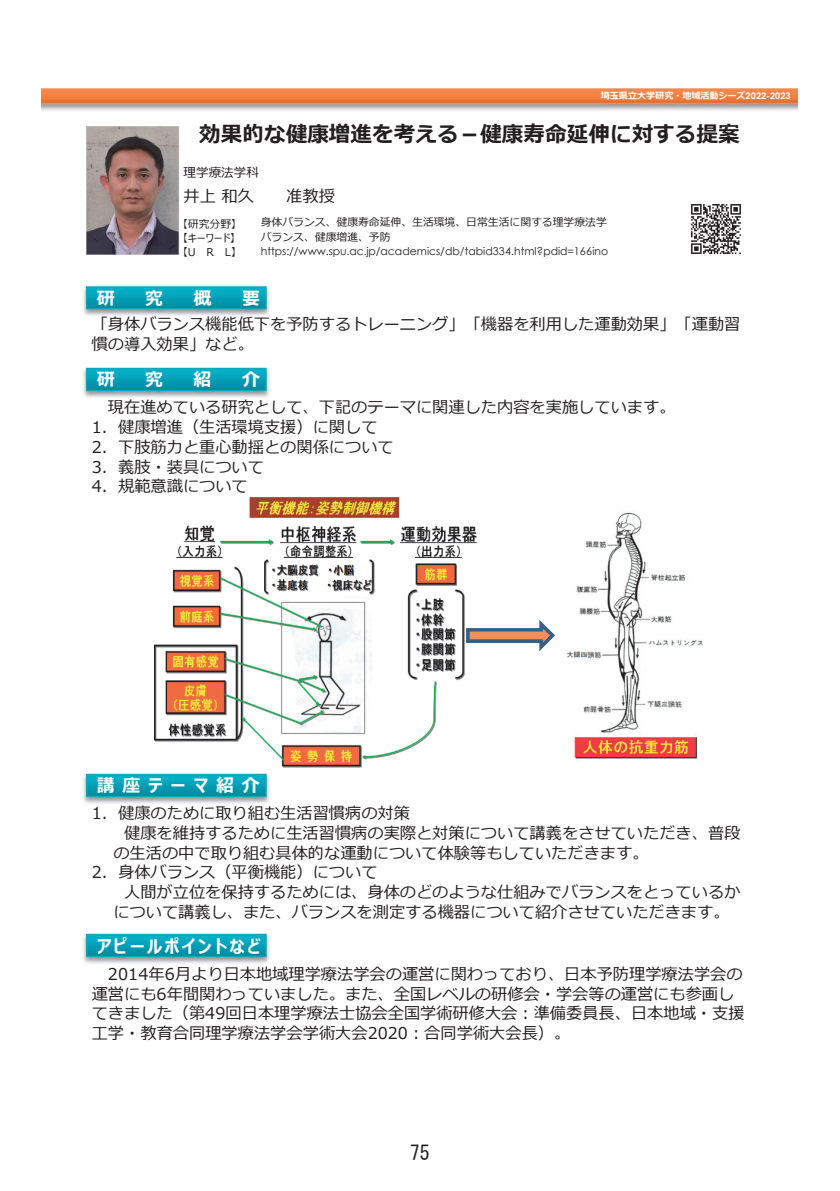
<style>
.page{position:relative;width:840px;height:1191px;background:#fff}
.page>*{position:absolute;margin:0;border:0;box-sizing:border-box;transform-origin:0 0}
.t1{font:700 21.6px "Meiryo";color:#231f20}
.t2{font:20px "MS Gothic";color:#231f20}
.t3{font:700 18px "Meiryo UI";letter-spacing:.115em;color:#fff}
.t4{font:700 18px "Meiryo UI";letter-spacing:.435em;color:#fff}
.t5{font:16.2px/19.8px "Meiryo";color:#231f20}
.t6{font:12.6px "Meiryo";color:#231f20}
.t7{font:10.8px "Century Gothic";color:#231f20}
.t8{font:10.8px "Meiryo";color:#231f20}
.t9{font:10.8px/14px "Meiryo UI";letter-spacing:.005em;color:#231f20;text-align:justify}
.t10{font:700 9px "Meiryo";color:#fff}
.s1{font-family:"Century Gothic"}
</style>
<div class="page">
<img style="left:42px;top:88px;width:755px;height:23px">
<img style="left:154px;top:497px;width:324px;height:271px">
<img style="left:691px;top:204px;width:50px;height:50px">
<img style="left:83px;top:286px;width:187px;height:30px">
<img style="left:83px;top:765px;width:194px;height:39px">
<img style="left:83px;top:933px;width:187px;height:31px">
<img style="left:83px;top:367px;width:187px;height:31px">
<svg style="left:86px;top:127px;width:93px;height:128px;background:#8d7878"></svg>
<img style="left:566px;top:512px;width:137px;height:247px">
<svg style="left:466px;top:620px;width:89px;height:31px"></svg>
<p class="t10" style="left:600px;top:89px;width:191px">埼⽟県⽴⼤学研究・地域活動シーズ<span class="s1">2022-2023</span></p>
<h1 class="t1" style="left:199px;top:119px;width:541px">効果的な健康増進を考える－健康寿命延伸に対する提案</h1>
<p class="t6" style="left:183px;top:163px;width:77px">理学療法学科</p>
<p class="t8" style="left:261px;top:215px;width:347px">⾝体バランス、健康寿命延伸、⽣活環境、⽇常⽣活に関する理学療法学</p>
<p class="t5" style="left:183px;top:187px;width:72px">井上和久</p>
<p class="t5" style="left:286px;top:187px;width:50px">准教授</p>
<p class="t8" style="left:261px;top:229px;width:131px">バランス、健康増進、予防</p>
<p class="t7" style="left:261px;top:244px;width:348px">https://www.spu.ac.jp/academics/db/tabid334.html?pdid=166ino</p>
<p class="t9" style="left:182px;top:217px;width:55px">【研究分野】【キーワード】【U R L】</p>
<p class="t3" style="left:97px;top:285px;width:19px">研</p>
<p class="t3" style="left:145px;top:285px;width:19px">究</p>
<p class="t3" style="left:193px;top:285px;width:19px">概</p>
<p class="t3" style="left:242px;top:285px;width:19px">要</p>
<p class="t5" style="left:92px;top:315px;width:649px">「⾝体バランス機能低下を予防するトレーニング」「機器を利⽤した運動効果」「運動習慣の導⼊効果」など。</p>
<p class="t3" style="left:97px;top:367px;width:19px">研</p>
<p class="t3" style="left:145px;top:367px;width:19px">究</p>
<p class="t3" style="left:193px;top:367px;width:19px">紹</p>
<p class="t3" style="left:242px;top:367px;width:19px">介</p>
<p class="t5" style="left:92px;top:398px;width:585px;text-indent:16px">現在進めている研究として、下記のテーマに関連した内容を実施しています。<br>1．健康増進（⽣活環境⽀援）に関して<br>2．下肢筋⼒と重⼼動揺との関係について<br>3．義肢・装具について<br>4．規範意識について</p>
<p class="t4" style="left:97px;top:773px;width:164px">講座テーマ紹介</p>
<p class="t5" style="left:92px;top:804px;width:319px">1．健康のために取り組む⽣活習慣病の対策</p>
<p class="t5" style="left:124px;top:824px;width:617px">健康を維持するために⽣活習慣病の実際と対策について講義をさせていただき、普段</p>
<p class="t5" style="left:113px;top:843px;width:536px">の⽣活の中で取り組む具体的な運動について体験等もしていただきます。</p>
<p class="t5" style="left:92px;top:863px;width:287px">2．⾝体バランス（平衡機能）について</p>
<p class="t5" style="left:124px;top:883px;width:617px">⼈間が⽴位を保持するためには、⾝体のどのような仕組みでバランスをとっているか</p>
<p class="t5" style="left:113px;top:903px;width:617px">について講義し、また、バランスを測定する機器について紹介させていただきます。</p>
<p class="t3" style="left:97px;top:933px;width:164px">アピールポイントなど</p>
<p class="t5" style="left:92px;top:964px;width:654px;text-indent:16px">2014年6⽉より⽇本地域理学療法学会の運営に関わっており、⽇本予防理学療法学会の運営にも6年間関わっていました。また、全国レベルの研修会・学会等の運営にも参画してきました（第49回⽇本理学療法⼠協会全国学術研修⼤会︓準備委員⻑、⽇本地域・⽀援⼯学・教育合同理学療法学会学術⼤会2020︓合同学術⼤会⻑）。</p>
<p class="t2" style="left:410px;top:1142px;width:21px">75</p>
</div>
